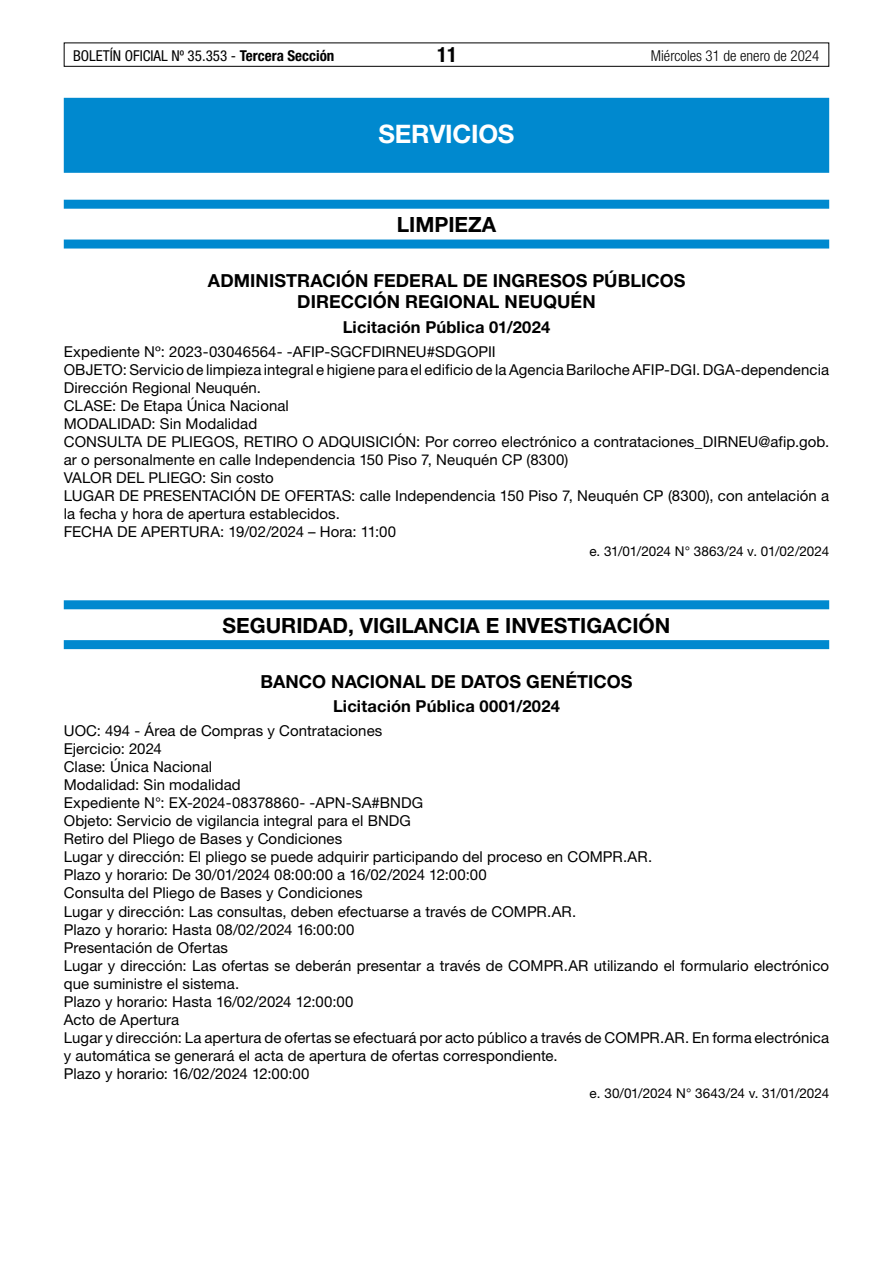
<style>
.page{position:relative;width:893px;height:1263px;background:#fff}
.page>*{position:absolute;margin:0;border:0;box-sizing:border-box;transform-origin:0 0}
.t1{font:700 25.5px "Helvetica Neue LT Std";letter-spacing:-.01em;color:#fff}
.t2{font:700 21px "Helvetica Neue LT Std";color:#000}
.t3{font:700 condensed 21px "Helvetica Neue LT Std";color:#000}
.t4{font:700 18px/21px "Helvetica Neue LT Std";letter-spacing:.005em;color:#000}
.t5{font:700 16.5px "Helvetica Neue LT Std";letter-spacing:.01em;color:#000}
.t6{font:15px/18px "Helvetica Neue LT Std";letter-spacing:.005em;color:#000}
.t7{font:condensed 15px "Helvetica Neue LT Std";color:#000}
.t8{font:300 condensed 15px "Helvetica Neue LT Std";color:#000}
.t9{font:13.5px "Helvetica Neue LT Std";letter-spacing:-.005em;color:#000}
.s1{font-weight:700}
.s2{color:#fff}
</style>
<div class="page">
<div style="left:64px;top:43px;width:765px;height:24px;border:1px solid #000"></div>
<div style="left:64px;top:98px;width:765px;height:75px;background:#0089cf"></div>
<div style="left:64px;top:200px;width:765px;height:9px;background:#0089cf"></div>
<div style="left:64px;top:240px;width:765px;height:9px;background:#0089cf"></div>
<div style="left:64px;top:600px;width:765px;height:9px;background:#0089cf"></div>
<div style="left:64px;top:640px;width:765px;height:9px;background:#0089cf"></div>
<p class="t7" style="left:73px;top:47px;width:263px">BOLETÍN OFICIAL Nº 35.353 - <span class="s1">Tercera Sección</span></p>
<h2 class="t3" style="left:437px;top:42px;width:22px">11</h2>
<p class="t8" style="left:651px;top:47px;width:170px">Miércoles 31 de enero de 2024</p>
<h1 class="t1" style="left:378px;top:118px;width:137px">SERVICIOS</h1>
<h2 class="t2" style="left:397px;top:212px;width:101px">LIMPIEZA</h2>
<p class="t4" style="left:297px;top:270px;width:402px;text-indent:-89px">ADMINISTRACIÓN FEDERAL DE INGRESOS PÚBLICOS <span class="s2">-<br></span>DIRECCIÓN REGIONAL NEUQUÉN</p>
<p class="t5" style="left:343px;top:316px;width:209px">Licitación Pública 01/2024</p>
<p class="t6" style="left:64px;top:342px;width:767px">Expediente Nº: 2023-03046564- -AFIP-SGCFDIRNEU#SDGOPII<br>OBJETO: Servicio de limpieza integral e higiene para el edificio de la Agencia Bariloche AFIP-DGI. DGA-dependencia Dirección Regional Neuquén.<br>CLASE: De Etapa Única Nacional<br>MODALIDAD: Sin Modalidad<br>CONSULTA DE PLIEGOS, RETIRO O ADQUISICIÓN: Por correo electrónico a contrataciones_DIRNEU@afip.gob. ar o personalmente en calle Independencia 150 Piso 7, Neuquén CP (8300)<br>VALOR DEL PLIEGO: Sin costo<br>LUGAR DE PRESENTACIÓN DE OFERTAS: calle Independencia 150 Piso 7, Neuquén CP (8300), con antelación a la fecha y hora de apertura establecidos.<br>FECHA DE APERTURA: 19/02/2024 – Hora: 11:00</p>
<p class="t9" style="left:589px;top:543px;width:241px">e. 31/01/2024 N° 3863/24 v. 01/02/2024</p>
<h2 class="t2" style="left:223px;top:612px;width:449px">SEGURIDAD, VIGILANCIA E INVESTIGACIÓN</h2>
<p class="t4" style="left:260px;top:670px;width:373px">BANCO NACIONAL DE DATOS GENÉTICOS</p>
<p class="t5" style="left:333px;top:696px;width:228px">Licitación Pública 0001/2024</p>
<p class="t6" style="left:64px;top:722px;width:767px">UOC: 494 - Área de Compras y Contrataciones<br>Ejercicio: 2024<br>Clase: Única Nacional<br>Modalidad: Sin modalidad<br>Expediente N°: EX-2024-08378860- -APN-SA#BNDG<br>Objeto: Servicio de vigilancia integral para el BNDG<br>Retiro del Pliego de Bases y Condiciones<br>Lugar y dirección: El pliego se puede adquirir participando del proceso en COMPR.AR.<br>Plazo y horario: De 30/01/2024 08:00:00 a 16/02/2024 12:00:00<br>Consulta del Pliego de Bases y Condiciones<br>Lugar y dirección: Las consultas, deben efectuarse a través de COMPR.AR.<br>Plazo y horario: Hasta 08/02/2024 16:00:00<br>Presentación de Ofertas<br>Lugar y dirección: Las ofertas se deberán presentar a través de COMPR.AR utilizando el formulario electrónico que suministre el sistema.<br>Plazo y horario: Hasta 16/02/2024 12:00:00<br>Acto de Apertura<br>Lugar y dirección: La apertura de ofertas se efectuará por acto público a través de COMPR.AR. En forma electrónica y automática se generará el acta de apertura de ofertas correspondiente.<br>Plazo y horario: 16/02/2024 12:00:00</p>
<p class="t9" style="left:590px;top:1085px;width:241px">e. 30/01/2024 N° 3643/24 v. 31/01/2024</p>
</div>
